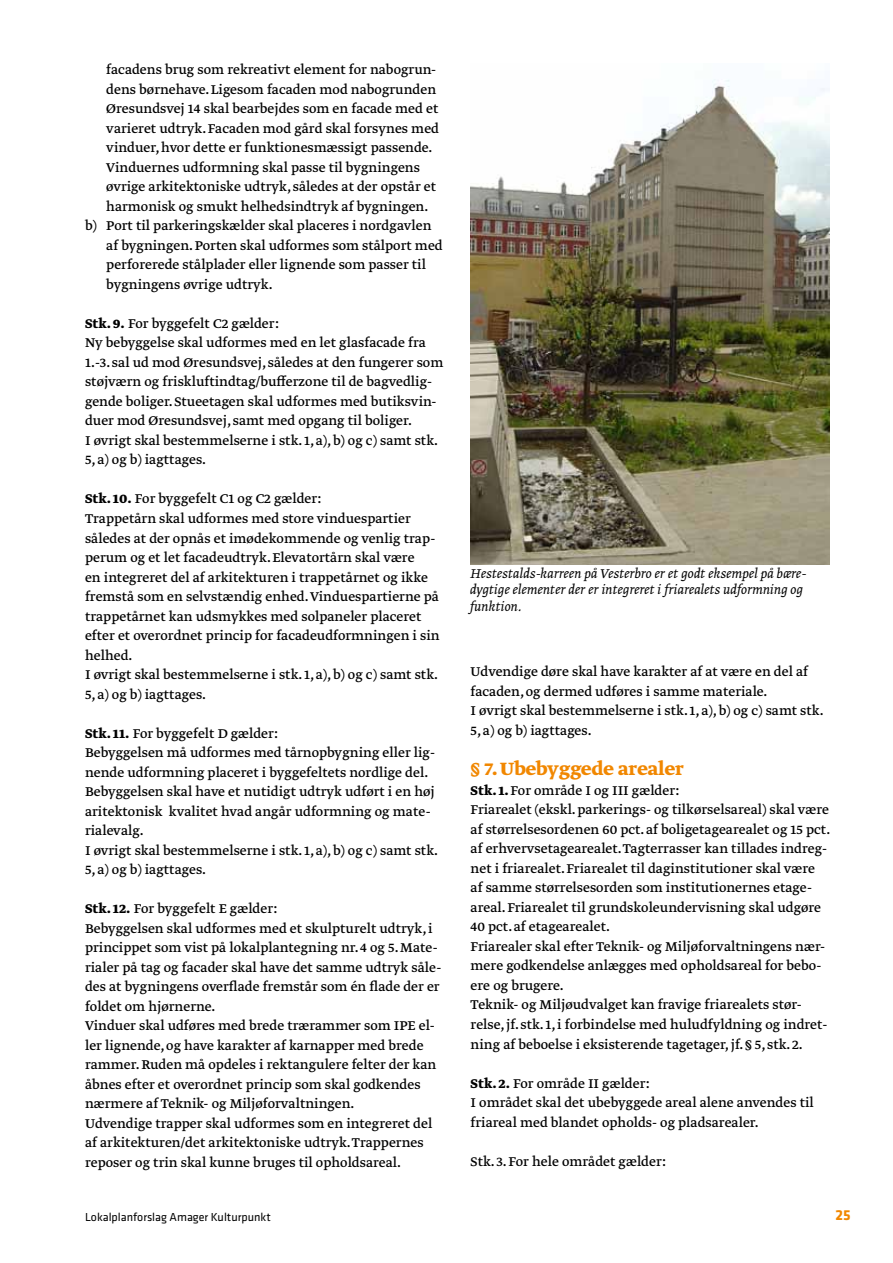
<style>
.page{position:relative;width:893px;height:1263px;background:#fff}
.page>*{position:absolute;margin:0;border:0;box-sizing:border-box;transform-origin:0 0}
.t1{font:700 21px "Greta Text";color:#f18700}
.t2{font:15px/19.5px "Greta Text";color:#000}
.t3{font:italic 300 15px/16.5px "Greta Text";color:#000}
.t4{font:700 15px "Klavika";color:#f18700}
.t5{font:12px "Klavika";color:#000}
.s1{font-weight:700}
</style>
<div class="page">
<img style="left:471px;top:79px;width:358px;height:485px">
<p class="t2" style="left:106px;top:61px;width:331px">facadens brug som rekreativt element for nabogrun-</p>
<p class="t2" style="left:106px;top:80px;width:331px">dens børnehave. Ligesom facaden mod nabogrunden</p>
<p class="t2" style="left:106px;top:100px;width:334px">Øresundsvej 14 skal bearbejdes som en facade med et</p>
<p class="t2" style="left:106px;top:119px;width:334px">varieret udtryk. Facaden mod gård skal forsynes med</p>
<p class="t2" style="left:106px;top:139px;width:328px">vinduer, hvor dette er funktionesmæssigt passende.</p>
<p class="t2" style="left:106px;top:158px;width:315px">Vinduernes udformning skal passe til bygningens</p>
<p class="t2" style="left:106px;top:178px;width:331px">øvrige arkitektoniske udtryk, således at der opstår et</p>
<p class="t2" style="left:106px;top:197px;width:324px">harmonisk og smukt helhedsindtryk af bygningen.</p>
<p class="t2" style="left:85px;top:217px;width:348px">b) Port til parkeringskælder skal placeres i nordgavlen</p>
<p class="t2" style="left:106px;top:236px;width:338px">af bygningen. Porten skal udformes som stålport med</p>
<p class="t2" style="left:106px;top:256px;width:321px">perforerede stålplader eller lignende som passer til</p>
<p class="t2" style="left:106px;top:275px;width:168px">bygningens øvrige udtryk.</p>
<p class="t2" style="left:85px;top:314px;width:360px"><span class="s1">Stk. 9.</span> For byggefelt C2 gælder:<br>Ny bebyggelse skal udformes med en let glasfacade fra 1.-3. sal ud mod Øresundsvej, således at den fungerer som støjværn og friskluftindtag/bufferzone til de bagvedlig&shy;gende boliger. Stueetagen skal udformes med butiksvin&shy;duer mod Øresundsvej, samt med opgang til boliger.<br>I øvrigt skal bestemmelserne i stk. 1, a), b) og c) samt stk.<br>5, a) og b) iagttages.</p>
<p class="t2" style="left:85px;top:490px;width:356px"><span class="s1">Stk. 10.</span> For byggefelt C1 og C2 gælder:<br>Trappetårn skal udformes med store vinduespartier således at der opnås et imødekommende og venlig trap&shy;perum og et let facadeudtryk. Elevatortårn skal være<br>en integreret del af arkitekturen i trappetårnet og ikke fremstå som en selvstændig enhed. Vinduespartierne på trappetårnet kan udsmykkes med solpaneler placeret efter et overordnet princip for facadeudformningen i sin helhed.<br>I øvrigt skal bestemmelserne i stk. 1, a), b) og c) samt stk.<br>5, a) og b) iagttages.</p>
<p class="t2" style="left:85px;top:724px;width:355px"><span class="s1">Stk. 11.</span> For byggefelt D gælder:<br>Bebyggelsen må udformes med tårnopbygning eller lig&shy;nende udformning placeret i byggefeltets nordlige del.<br>Bebyggelsen skal have et nutidigt udtryk udført i en høj aritektonisk kvalitet hvad angår udformning og mate&shy;rialevalg.<br>I øvrigt skal bestemmelserne i stk. 1, a), b) og c) samt stk.<br>5, a) og b) iagttages.</p>
<p class="t2" style="left:85px;top:899px;width:358px"><span class="s1">Stk. 12.</span> For byggefelt E gælder:<br>Bebyggelsen skal udformes med et skulpturelt udtryk, i princippet som vist på lokalplantegning nr. 4 og 5. Mate&shy;rialer på tag og facader skal have det samme udtryk såle&shy;des at bygningens overflade fremstår som én flade der er foldet om hjørnerne.<br>Vinduer skal udføres med brede trærammer som IPE el&shy;ler lignende, og have karakter af karnapper med brede rammer. Ruden må opdeles i rektangulere felter der kan åbnes efter et overordnet princip som skal godkendes nærmere af Teknik- og Miljøforvaltningen.<br>Udvendige trapper skal udformes som en integreret del af arkitekturen/det arkitektoniske udtryk. Trappernes reposer og trin skal kunne bruges til opholdsareal.</p>
<p class="t3" style="left:470px;top:566px;width:338px">Hestestalds-karreen på Vesterbro er et godt eksempel på bære&shy;dygtige elementer der er integreret i friarealets udformning og funktion.</p>
<p class="t2" style="left:471px;top:663px;width:355px">Udvendige døre skal have karakter af at være en del af facaden, og dermed udføres i samme materiale.<br>I øvrigt skal bestemmelserne i stk. 1, a), b) og c) samt stk.<br>5, a) og b) iagttages.</p>
<h1 class="t1" style="left:471px;top:760px;width:215px">§ 7. Ubebyggede arealer</h1>
<p class="t2" style="left:471px;top:781px;width:361px"><span class="s1">Stk. 1.</span> For område I og III gælder:<br>Friarealet (ekskl. parkerings- og tilkørselsareal) skal være af størrelsesordenen 60 pct. af boligetagearealet og 15 pct. af erhvervsetagearealet. Tagterrasser kan tillades indreg&shy;net i friarealet. Friarealet til daginstitutioner skal være af samme størrelsesorden som institutionernes etage&shy;areal. Friarealet til grundskoleundervisning skal udgøre 40 pct. af etagearealet.<br>Friarealer skal efter Teknik- og Miljøforvaltningens nær&shy;mere godkendelse anlægges med opholdsareal for bebo&shy;ere og brugere.<br>Teknik- og Miljøudvalget kan fravige friarealets stør&shy;relse, jf. stk. 1, i forbindelse med huludfyldning og indret&shy;ning af beboelse i eksisterende tagetager, jf. § 5, stk. 2.</p>
<p class="t2" style="left:471px;top:1074px;width:345px"><span class="s1">Stk. 2.</span> For område II gælder:<br>I området skal det ubebyggede areal alene anvendes til friareal med blandet opholds- og pladsarealer.</p>
<p class="t2" style="left:471px;top:1152px;width:197px">Stk. 3. For hele området gælder:</p>
<p class="t5" style="left:85px;top:1212px;width:187px">Lokalplanforslag Amager Kulturpunkt</p>
<p class="t4" style="left:835px;top:1209px;width:17px">25</p>
</div>
